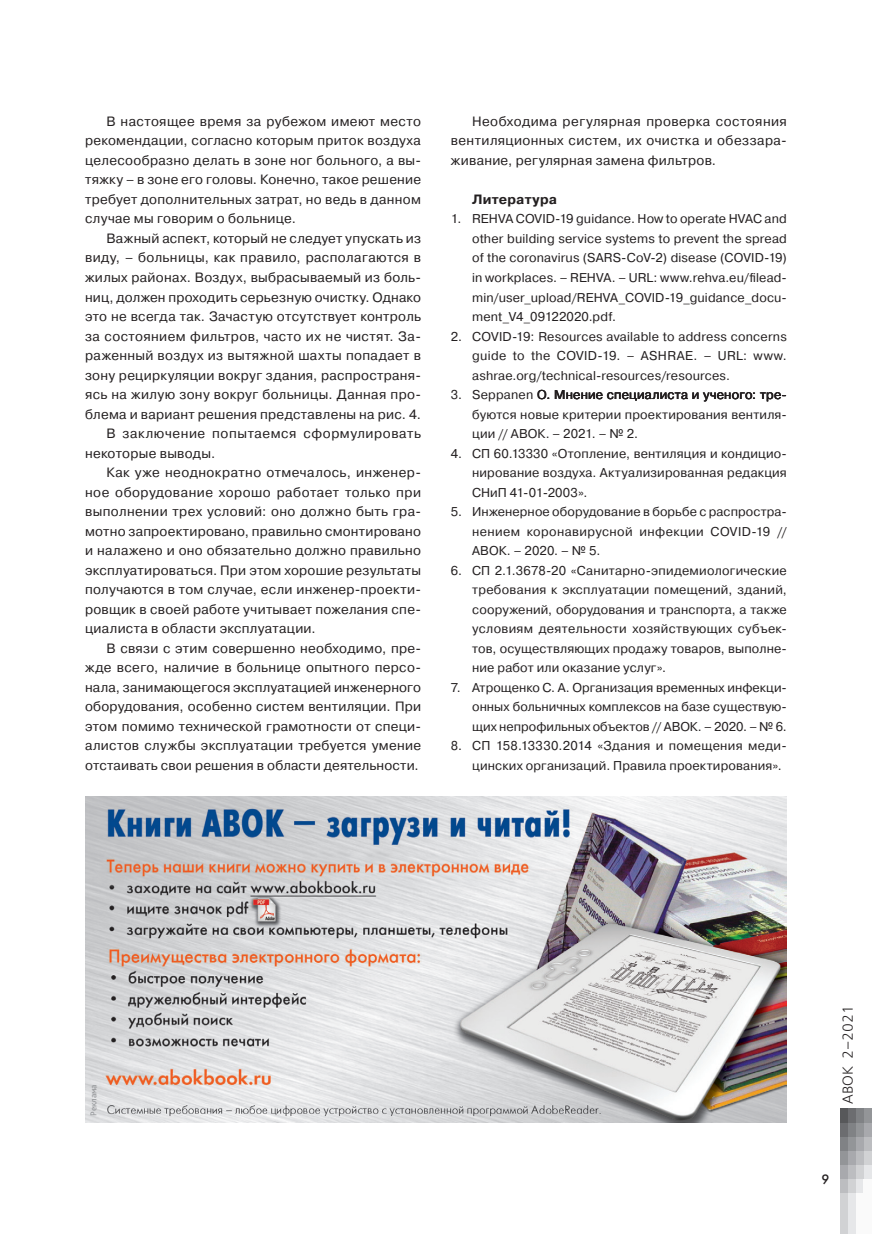
<style>
.page{position:relative;width:872px;height:1234px;background:#fff}
.page>*{position:absolute;margin:0;border:0;box-sizing:border-box;transform-origin:0 0}
.t1{font:14.4px "Free Set Light C";color:#231f20}
.main_text{font:13.5px/19.5px "Pragmatica";letter-spacing:.02em;color:#231f20;text-align:justify}
.main_text-2{font:13.5px/19.5px "Pragmatica";letter-spacing:.04em;color:#231f20}
.main_text-3{font:700 13.5px "Pragmatica";letter-spacing:.015em;color:#231f20}
.t2{font:13.5px "Futura Futuris";color:#231f20}
.lit{font:12.75px/19.5px "Pragmatica";letter-spacing:.015em;color:#231f20;text-align:justify}
.podpis{font:9px "Bliss Pro";color:#939598}
</style>
<div class="page">
<div style="left:863px;top:1108px;width:9px;height:14px;background:#939598"></div>
<div style="left:863px;top:1122px;width:9px;height:14px;background:#a8a9ad"></div>
<div style="left:863px;top:1136px;width:9px;height:14px;background:#bcbdc0"></div>
<div style="left:863px;top:1150px;width:9px;height:15px;background:#d1d2d4"></div>
<div style="left:863px;top:1165px;width:9px;height:14px;background:#e6e7e9"></div>
<div style="left:855px;top:1108px;width:8px;height:14px;background:#808285"></div>
<div style="left:855px;top:1122px;width:8px;height:14px;background:#939598"></div>
<div style="left:855px;top:1136px;width:8px;height:14px;background:#a8a9ad"></div>
<div style="left:855px;top:1150px;width:8px;height:15px;background:#bcbdc0"></div>
<div style="left:855px;top:1165px;width:8px;height:14px;background:#d1d2d4"></div>
<div style="left:855px;top:1179px;width:8px;height:14px;background:#e6e7e9"></div>
<div style="left:848px;top:1108px;width:7px;height:14px;background:#6c6d70"></div>
<div style="left:848px;top:1122px;width:7px;height:14px;background:#808285"></div>
<div style="left:848px;top:1136px;width:7px;height:14px;background:#939598"></div>
<div style="left:848px;top:1150px;width:7px;height:15px;background:#a8a9ad"></div>
<div style="left:848px;top:1165px;width:7px;height:14px;background:#bcbdc0"></div>
<div style="left:848px;top:1179px;width:7px;height:14px;background:#d1d2d4"></div>
<div style="left:840px;top:1108px;width:8px;height:14px;background:#57585a"></div>
<div style="left:840px;top:1122px;width:8px;height:14px;background:#6c6d70"></div>
<div style="left:840px;top:1136px;width:8px;height:14px;background:#808285"></div>
<div style="left:840px;top:1150px;width:8px;height:15px;background:#939598"></div>
<div style="left:840px;top:1165px;width:8px;height:14px;background:#a8a9ad"></div>
<div style="left:840px;top:1179px;width:8px;height:14px;background:#bcbdc0"></div>
<div style="left:863px;top:1179px;width:9px;height:54px;background:#fafafa"></div>
<div style="left:855px;top:1193px;width:8px;height:40px;background:#fafafa"></div>
<div style="left:848px;top:1193px;width:7px;height:40px;background:#e6e7e9"></div>
<div style="left:840px;top:1193px;width:8px;height:40px;background:#d1d2d4"></div>
<img style="left:85px;top:796px;width:702px;height:325px">
<p class="main_text" style="left:85px;top:112px;width:337px;text-indent:21px">В настоящее время за рубежом имеют место рекомендации, согласно которым приток воздуха целесообразно делать в зоне ног больного, а вы&shy;тяжку – в зоне его головы. Конечно, такое решение требует дополнительных затрат, но ведь в данном случае мы говорим о больнице.</p>
<p class="main_text" style="left:85px;top:229px;width:337px;text-indent:21px">Важный аспект, который не следует упускать из виду, – больницы, как правило, располагаются в жилых районах. Воздух, выбрасываемый из боль&shy;ниц, должен проходить серьезную очистку. Однако это не всегда так. Зачастую отсутствует контроль за состоянием фильтров, часто их не чистят. За&shy;раженный воздух из вытяжной шахты попадает в зону рециркуляции вокруг здания, распространя&shy;ясь на жилую зону вокруг больницы. Данная про&shy;блема и вариант решения представлены на рис. 4.</p>
<p class="main_text-2" style="left:85px;top:424px;width:337px;text-indent:21px">В заключение попытаемся сформулировать некоторые выводы.</p>
<p class="main_text" style="left:85px;top:463px;width:337px;text-indent:21px">Как уже неоднократно отмечалось, инженер&shy;ное оборудование хорошо работает только при выполнении трех условий: оно должно быть гра&shy;мотно запроектировано, правильно смонтировано и налажено и оно обязательно должно правильно эксплуатироваться. При этом хорошие результаты получаются в том случае, если инженер-проекти&shy;ровщик в своей работе учитывает пожелания спе&shy;циалиста в области эксплуатации.</p>
<p class="main_text" style="left:85px;top:638px;width:337px;text-indent:21px">В связи с этим совершенно необходимо, пре&shy;жде всего, наличие в больнице опытного персо&shy;нала, занимающегося эксплуатацией инженерного оборудования, особенно систем вентиляции. При этом помимо технической грамотности от специ&shy;алистов службы эксплуатации требуется умение отстаивать свои решения в области деятельности.</p>
<p class="main_text" style="left:451px;top:112px;width:337px;text-indent:21px">Необходима регулярная проверка состояния вентиляционных систем, их очистка и обеззара&shy;живание, регулярная замена фильтров.</p>
<p class="main_text-3" style="left:472px;top:190px;width:86px">Литература</p>
<p class="lit" style="left:472px;top:209px;width:316px;text-indent:-21px">1. REHVA COVID-19 guidance. How to operate HVAC and other building service systems to prevent the spread of the coronavirus (SARS-CoV-2) disease (COVID-19) in workplaces. – REHVA. – URL: www.rehva.eu/filead&shy;min/user_upload/REHVA_COVID-19_guidance_docu&shy;ment_V4_09122020.pdf.</p>
<p class="lit" style="left:472px;top:326px;width:316px;text-indent:-21px">2. COVID-19: Resources available to address concerns guide to the COVID-19. – ASHRAE. – URL: www. ashrae.org/technical-resources/resources.</p>
<p class="lit" style="left:472px;top:385px;width:316px;text-indent:-21px">3. Seppanen O . Мнение специалиста и ученого: тре&shy;буются новые критерии проектирования вентиля&shy;ции // АВОК. – 2021. – № 2.</p>
<p class="lit" style="left:472px;top:443px;width:316px;text-indent:-21px">4. СП 60.13330 «Отопление, вентиляция и кондицио&shy;нирование воздуха. Актуализированная редакция СНиП 41-01-2003».</p>
<p class="lit" style="left:472px;top:502px;width:316px;text-indent:-21px">5. Инженерное оборудование в борьбе с распростра&shy;нением коронавирусной инфекции COVID-19 // АВОК. – 2020. – № 5.</p>
<p class="lit" style="left:472px;top:560px;width:316px;text-indent:-21px">6. СП 2.1.3678-20 «Санитарно-эпидемиологические требования к эксплуатации помещений, зданий, сооружений, оборудования и транспорта, а также условиям деятельности хозяйствующих субъек&shy;тов, осуществляющих продажу товаров, выполне&shy;ние работ или оказание услуг».</p>
<p class="lit" style="left:472px;top:677px;width:316px;text-indent:-21px">7. Атрощенко С. А. Организация временных инфекци&shy;онных больничных комплексов на базе существую&shy;щих непрофильных объектов // АВОК. – 2020. – № 6.</p>
<p class="lit" style="left:451px;top:736px;width:335px;text-align:right">8. СП 158.13330.2014 «Здания и помещения меди&shy;цинских организаций. Правила проектирования».</p>
<p class="podpis" style="left:88px;top:1115px;width:33px;rotate:-90deg">Реклама</p>
<p class="t1" style="left:840px;top:1103px;width:100px;rotate:-90deg">АВОК 2–2021</p>
<p class="t2" style="left:821px;top:1170px;width:9px">9</p>
</div>
